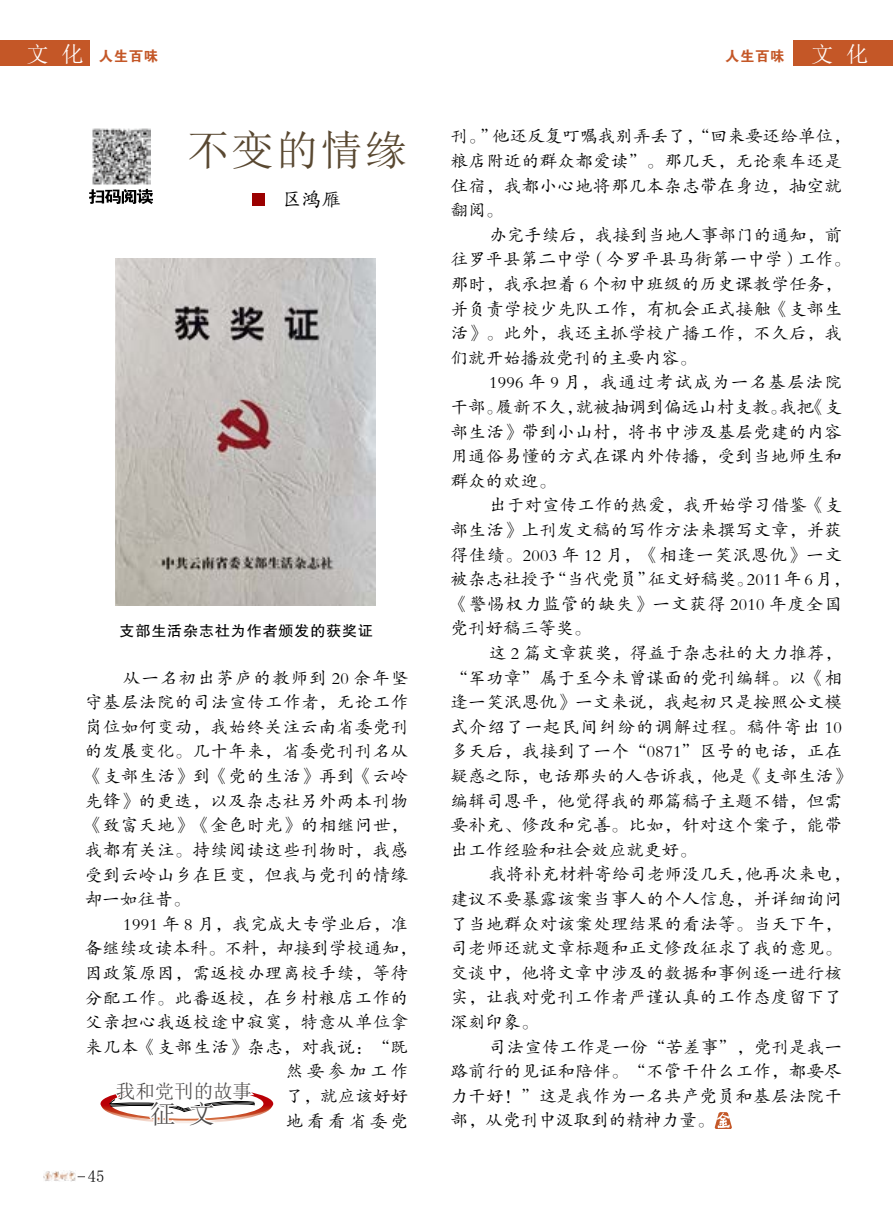
<style>
.page{position:relative;width:893px;height:1212px;background:#fff}
.page>*{position:absolute;margin:0;border:0;box-sizing:border-box;transform-origin:0 0}
.t1{font:42px "Sim Sun";letter-spacing:.06em;color:#594831}
.t2{font:26.1px "Sim Sun";color:#4c4948}
.t3{font:19.5px "Sim Sun";color:#4c4948}
.t4{font:19.5px "FZKTK GBK1 0";color:#000}
.t5{font:17.25px/24.6px "FZKTK GBK1 0";letter-spacing:.035em;color:#000}
.t6{font:16.5px "Sim Sun";color:#000}
.t7{font:15px "FZHTK GBK1 0";letter-spacing:.06em;color:#000}
.t8{font:14.4px "FZDHTK GBK1 0";letter-spacing:.04em;color:#c45727}
.s1{font-family:"Sim Sun";font-size:22.35px;color:#fff}
</style>
<div class="page">
<div style="left:0;top:40px;width:90px;height:26px;background:#c45727"></div>
<img style="left:44px;top:1170px;width:32px;height:11px">
<div style="left:252px;top:193px;width:13px;height:12px;background:#9b0000"></div>
<img style="left:92px;top:128px;width:58px;height:57px">
<svg style="left:89px;top:189px;width:64px;height:15px"></svg>
<svg style="left:100px;top:1092px;width:173px;height:31px"></svg>
<svg style="left:115px;top:553px;width:259px;height:53px"></svg>
<img style="left:116px;top:258px;width:259px;height:347px">
<svg style="left:715px;top:1112px;width:17px;height:17px"></svg>
<div style="left:793px;top:40px;width:100px;height:26px;background:#c45727"></div>
<p class="t8" style="left:26px;top:48px;width:133px"><span class="s1">文 化</span> 人生百味</p>
<h1 class="t1" style="left:187px;top:129px;width:222px">不变的情缘</h1>
<p class="t4" style="left:282px;top:189px;width:60px">区鸿雁</p>
<p class="t7" style="left:120px;top:622px;width:255px">支部生活杂志社为作者颁发的获奖证</p>
<p class="t5" style="left:85px;top:666px;width:325px;text-align:justify;text-indent:38px">从一名初出茅庐的教师到 20 余年坚守基层法院的司法宣传工作者，无论工作岗位如何变动，我始终关注云南省委党刊的发展变化。几十年来，省委党刊刊名从《支部生活》到《党的生活》再到《云岭先锋》的更迭，以及杂志社另外两本刊物《致富天地》《金色时光》的相继问世，我都有关注。持续阅读这些刊物时，我感受到云岭山乡在巨变，但我与党刊的情缘却一如往昔。</p>
<p class="t5" style="left:123px;top:912px;width:286px">1991 年 8 月，我完成大专学业后，准</p>
<p class="t5" style="left:85px;top:936px;width:333px">备继续攻读本科。不料，却接到学校通知，</p>
<p class="t5" style="left:85px;top:961px;width:325px">因政策原因，需返校办理离校手续，等待</p>
<p class="t5" style="left:85px;top:986px;width:325px">分配工作。此番返校，在乡村粮店工作的</p>
<p class="t5" style="left:85px;top:1010px;width:325px">父亲担心我返校途中寂寞，特意从单位拿</p>
<p class="t5" style="left:85px;top:1035px;width:325px">来几本《支部生活》杂志，对我说：“既</p>
<p class="t5" style="left:286px;top:1059px;width:124px">然要参加工作</p>
<p class="t5" style="left:286px;top:1084px;width:124px">了，就应该好好</p>
<p class="t5" style="left:286px;top:1109px;width:124px">地看看省委党</p>
<p class="t3" style="left:116px;top:1081px;width:138px">我和党刊的故事</p>
<h2 class="t2" style="left:150px;top:1101px;width:67px">征 文</h2>
<p class="t6" style="left:88px;top:1168px;width:18px">45</p>
<p class="t8" style="left:725px;top:48px;width:145px">人生百味 <span class="s1">文 化</span></p>
<p class="t5" style="left:451px;top:125px;width:401px">刊。”他还反复叮嘱我别弄丢了，“回来要还给单位，粮店附近的群众都爱读”。那几天，无论乘车还是住宿，我都小心地将那几本杂志带在身边，抽空就翻阅。</p>
<p class="t5" style="left:451px;top:223px;width:401px;text-indent:38px">办完手续后，我接到当地人事部门的通知，前往罗平县第二中学（今罗平县马街第一中学）工作。那时，我承担着 6 个初中班级的历史课教学任务，并负责学校少先队工作，有机会正式接触《支部生活》。此外，我还主抓学校广播工作，不久后，我们就开始播放党刊的主要内容。</p>
<p class="t5" style="left:451px;top:371px;width:393px;text-align:justify;text-indent:38px">1996 年 9 月，我通过考试成为一名基层法院干部。履新不久，就被抽调到偏远山村支教。我把《支部生活》带到小山村，将书中涉及基层党建的内容用通俗易懂的方式在课内外传播，受到当地师生和群众的欢迎。</p>
<p class="t5" style="left:451px;top:494px;width:401px;text-indent:38px">出于对宣传工作的热爱，我开始学习借鉴《支部生活》上刊发文稿的写作方法来撰写文章，并获得佳绩。2003 年 12 月，《相逢一笑泯恩仇》一文被杂志社授予“当代党员”征文好稿奖。2011 年 6 月，《警惕权力监管的缺失》一文获得 2010 年度全国党刊好稿三等奖。</p>
<p class="t5" style="left:451px;top:641px;width:401px;text-indent:38px">这 2 篇文章获奖，得益于杂志社的大力推荐，“军功章”属于至今未曾谋面的党刊编辑。以《相逢一笑泯恩仇》一文来说，我起初只是按照公文模式介绍了一起民间纠纷的调解过程。稿件寄出 10多天后，我接到了一个“0871”区号的电话，正在疑惑之际，电话那头的人告诉我，他是《支部生活》编辑司恩平，他觉得我的那篇稿子主题不错，但需要补充、修改和完善。比如，针对这个案子，能带出工作经验和社会效应就更好。</p>
<p class="t5" style="left:451px;top:863px;width:401px;text-indent:38px">我将补充材料寄给司老师没几天，他再次来电，建议不要暴露该案当事人的个人信息，并详细询问了当地群众对该案处理结果的看法等。当天下午，司老师还就文章标题和正文修改征求了我的意见。交谈中，他将文章中涉及的数据和事例逐一进行核实，让我对党刊工作者严谨认真的工作态度留下了深刻印象。</p>
<p class="t5" style="left:451px;top:1035px;width:393px;text-align:justify;text-indent:38px">司法宣传工作是一份“苦差事”，党刊是我一路前行的见证和陪伴。“不管干什么工作，都要尽力干好！”这是我作为一名共产党员和基层法院干部，从党刊中汲取到的精神力量。</p>
</div>
